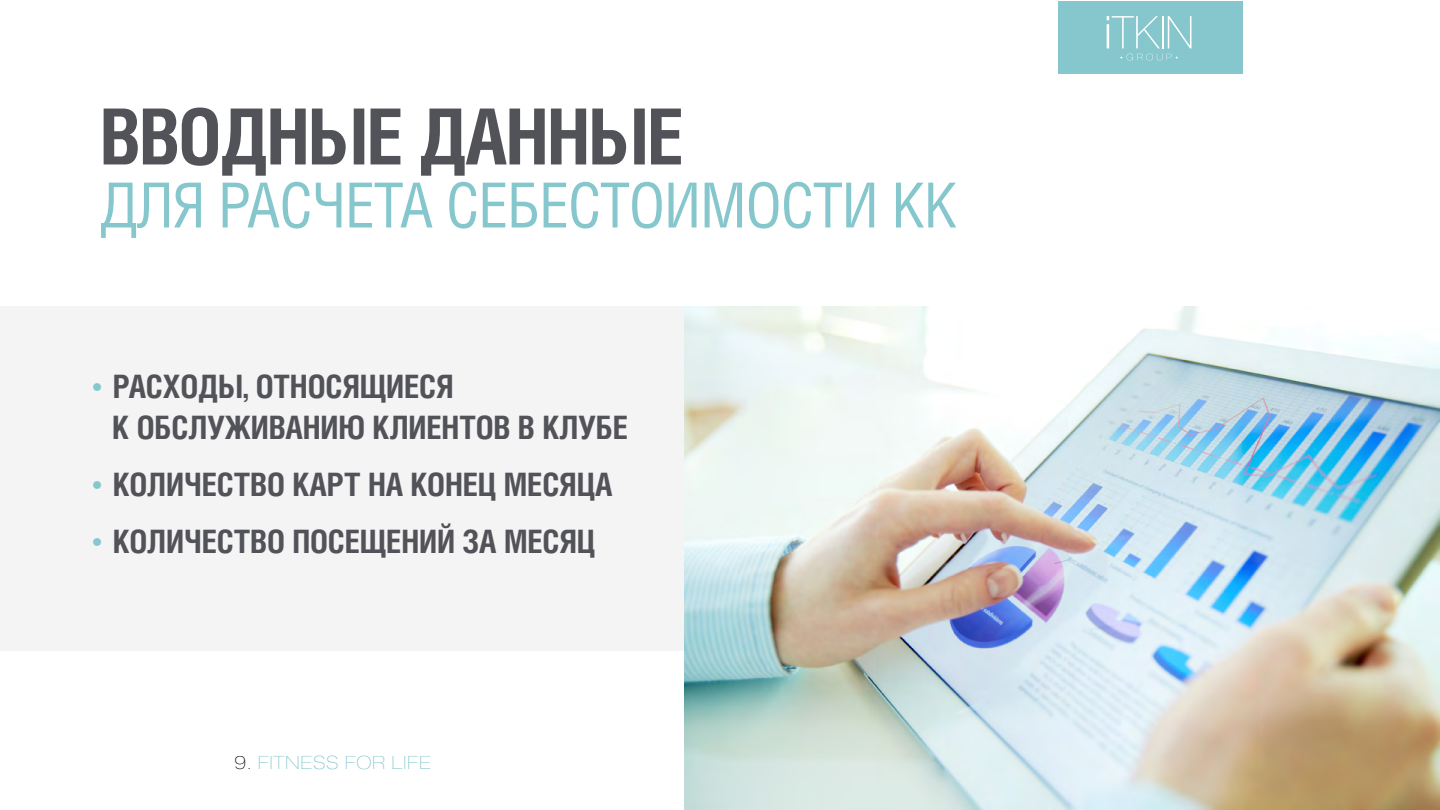
<style>
.page{position:relative;width:1440px;height:810px;background:#fff}
.page>*{position:absolute;margin:0;border:0;box-sizing:border-box;transform-origin:0 0}
.t1{font:700 77.47px "Helios Cond C";letter-spacing:-.02em;color:#525259}
.t2{font:62.25px "Helios Cond C";letter-spacing:-.02em;color:#85c7cc}
.t3{font:700 32.25px/40.5px "Helios Cond C";letter-spacing:-.005em;color:#525259}
.t4{font:100 18px "Helios Ext";color:#85c7cc}
.s1{font-family:"Gill Sans Light C";font-weight:400;color:#85c7cc}
.s2{color:#000}
</style>
<div class="page">
<div style="left:1059px;top:1px;width:184px;height:73px;background:#85c7cc"></div>
<svg style="left:1107px;top:16px;width:53px;height:32px"></svg>
<hr style="left:1162px;top:16px;width:2px;height:32px;background:#fff">
<svg style="left:1168px;top:16px;width:23px;height:32px"></svg>
<svg style="left:1120px;top:54px;width:58px;height:6px"></svg>
<div style="left:0;top:306px;width:684px;height:344px;background:#f4f4f4"></div>
<img style="left:684px;top:306px;width:756px;height:504px">
<h1 class="t1" style="left:100px;top:90px;width:585px">ВВОДНЫЕ ДАННЫЕ</h1>
<h2 class="t2" style="left:100px;top:168px;width:859px">ДЛЯ РАСЧЕТА СЕБЕСТОИМОСТИ КК</h2>
<p class="t3" style="left:112px;top:366px;width:517px;text-indent:-23px"><span class="s1">•</span> РАСХОДЫ, ОТНОСЯЩИЕСЯ<br>К ОБСЛУЖИВАНИЮ КЛИЕНТОВ В КЛУБЕ</p>
<p class="t3" style="left:89px;top:463px;width:525px"><span class="s1">•</span> КОЛИЧЕСТВО КАРТ НА КОНЕЦ МЕСЯЦА</p>
<p class="t3" style="left:89px;top:520px;width:508px"><span class="s1">•</span> КОЛИЧЕСТВО ПОСЕЩЕНИЙ ЗА МЕСЯЦ</p>
<p class="t4" style="left:235px;top:751px;width:198px"><span class="s2">9.</span> FITNESS FOR LIFE</p>
</div>
